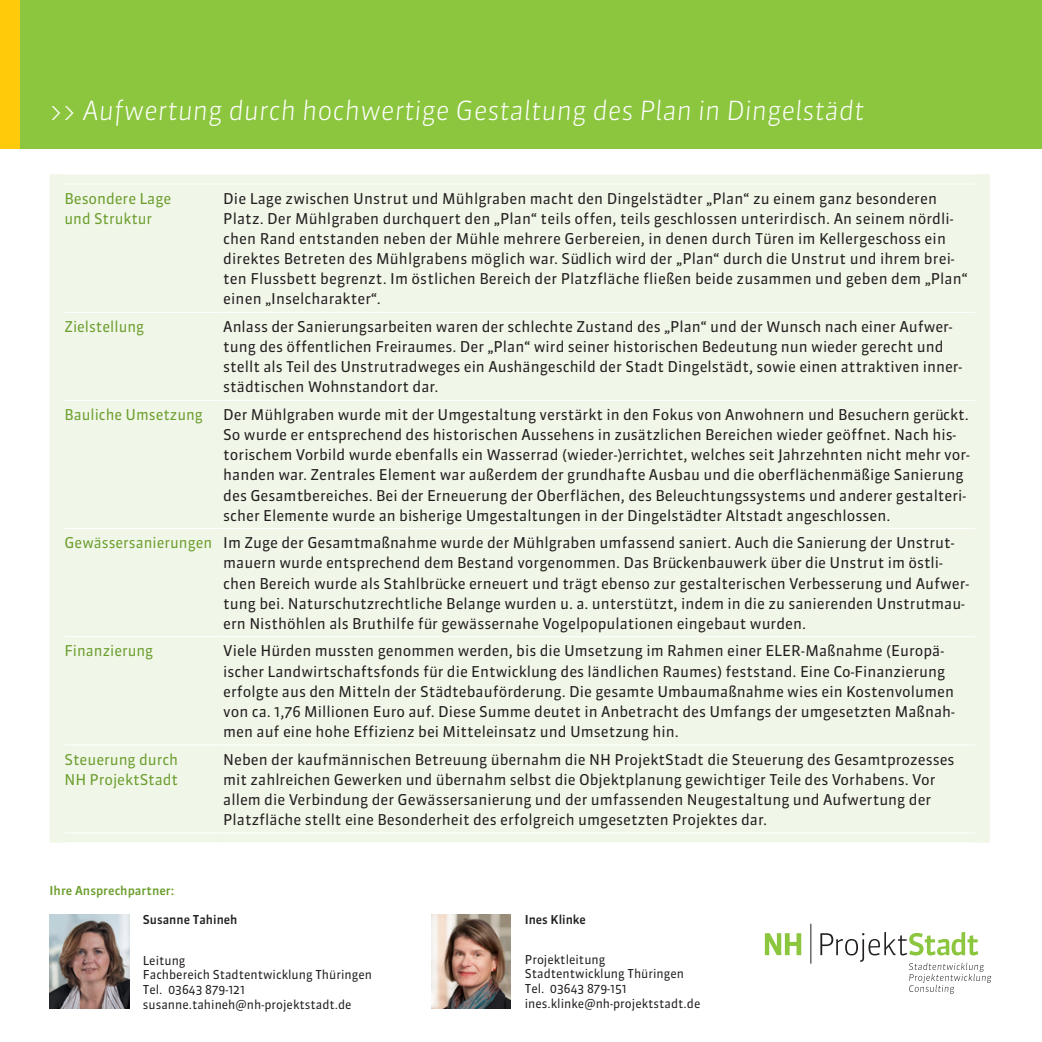
<style>
.page{position:relative;width:1042px;height:1042px;background:#fff}
.page>*{position:absolute;margin:0;border:0;box-sizing:border-box;transform-origin:0 0}
.s2_hl_weiss{font:italic 300 26.25px "Sanuk";color:#fff}
.s2_Aufzählung_Fließ{font:14.88px/20.1px "Sanuk";color:#231f20}
.Fließtext_Tab{font:14.88px/20.1px "Sanuk";color:#231f20}
.Fliesstext{font:14.88px/20.1px "Sanuk";letter-spacing:.005em;color:#231f20}
.s2_Aufzählung_Fließ-2{font:14.88px/20.1px "Sanuk";color:#6c9e2f}
.Fließtext_Tab-2{font:14.88px/20.1px "Sanuk";letter-spacing:-.005em;color:#6c9e2f}
.s2_Kontaktadresse_Li{font:12.25px/14.7px "Sanuk";color:#231f20}
.s2_Kontaktadresse_Na{font:12.25px/14.7px "Sanuk";color:#231f20}
.s2_Kontaktadresse_Na-2{font:500 12.25px "Sanuk";color:#231f20}
.s2_Kontaktadresse_gr{font:500 12.25px "Sanuk";color:#6c9e2f}
</style>
<div class="page">
<div style="left:0;top:0;width:1042px;height:149px;background:#8bc63e"></div>
<div style="left:0;top:0;width:20px;height:149px;background:#feca0a"></div>
<svg style="left:820px;top:932px;width:171px;height:62px"></svg>
<hr style="left:810px;top:924px;width:1px;height:39px;background:#231f20">
<svg style="left:765px;top:933px;width:36px;height:22px"></svg>
<div style="left:50px;top:174px;width:940px;height:669px;background:#f1f7e8"></div>
<hr style="left:64px;top:174px;width:154px;height:1px;background:#fff">
<hr style="left:64px;top:184px;width:154px;height:1px;background:#fff">
<hr style="left:64px;top:312px;width:154px;height:1px;background:#fff">
<hr style="left:64px;top:400px;width:154px;height:1px;background:#fff">
<hr style="left:64px;top:528px;width:154px;height:1px;background:#fff">
<hr style="left:64px;top:636px;width:154px;height:1px;background:#fff">
<hr style="left:64px;top:744px;width:154px;height:1px;background:#fff">
<hr style="left:64px;top:832px;width:154px;height:1px;background:#fff">
<hr style="left:64px;top:842px;width:154px;height:1px;background:#fff">
<hr style="left:218px;top:174px;width:757px;height:1px;background:#fff">
<hr style="left:218px;top:184px;width:757px;height:1px;background:#fff">
<hr style="left:218px;top:312px;width:757px;height:1px;background:#fff">
<hr style="left:218px;top:400px;width:757px;height:1px;background:#fff">
<hr style="left:218px;top:528px;width:757px;height:1px;background:#fff">
<hr style="left:218px;top:636px;width:757px;height:1px;background:#fff">
<hr style="left:218px;top:744px;width:757px;height:1px;background:#fff">
<hr style="left:218px;top:832px;width:757px;height:1px;background:#fff">
<hr style="left:218px;top:842px;width:757px;height:1px;background:#fff">
<img style="left:431px;top:914px;width:80px;height:94px">
<img style="left:50px;top:914px;width:79px;height:94px">
<p class="s2_hl_weiss" style="left:50px;top:95px;width:816px">&gt;&gt; Aufwertung durch hochwertige Gestaltung des Plan in Dingelstädt</p>
<p class="Fließtext_Tab-2" style="left:64px;top:188px;width:108px">Besondere Lage und Struktur</p>
<p class="Fliesstext" style="left:223px;top:188px;width:746px">Die Lage zwischen Unstrut und Mühlgraben macht den Dingelstädter „Plan“ zu einem ganz besonderen Platz. Der Mühlgraben durchquert den „Plan“ teils offen, teils geschlossen unterirdisch. An seinem nördli&shy;chen Rand entstanden neben der Mühle mehrere Gerbereien, in denen durch Türen im Kellergeschoss ein direktes Betreten des Mühlgrabens möglich war. Südlich wird der „Plan“ durch die Unstrut und ihrem brei&shy;ten Flussbett begrenzt. Im östlichen Bereich der Platzfläche fließen beide zusammen und geben dem „Plan“ einen „Inselcharakter“.</p>
<p class="s2_Aufzählung_Fließ-2" style="left:64px;top:316px;width:81px">Zielstellung</p>
<p class="s2_Aufzählung_Fließ" style="left:223px;top:316px;width:740px">Anlass der Sanierungsarbeiten waren der schlechte Zustand des „Plan“ und der Wunsch nach einer Aufwer&shy;tung des öffentlichen Freiraumes. Der „Plan“ wird seiner historischen Bedeutung nun wieder gerecht und stellt als Teil des Unstrutradweges ein Aushängeschild der Stadt Dingelstädt, sowie einen attraktiven inner&shy;städtischen Wohnstandort dar.</p>
<p class="s2_Aufzählung_Fließ-2" style="left:64px;top:404px;width:140px">Bauliche Umsetzung</p>
<p class="Fließtext_Tab" style="left:223px;top:404px;width:748px">Der Mühlgraben wurde mit der Umgestaltung verstärkt in den Fokus von Anwohnern und Besuchern gerückt.<br>So wurde er entsprechend des historischen Aussehens in zusätzlichen Bereichen wieder geöffnet. Nach his&shy;torischem Vorbild wurde ebenfalls ein Wasserrad (wieder-)errichtet, welches seit Jahrzehnten nicht mehr vor&shy;handen war. Zentrales Element war außerdem der grundhafte Ausbau und die oberflächenmäßige Sanierung des Gesamtbereiches. Bei der Erneuerung der Oberflächen, des Beleuchtungssystems und anderer gestalteri&shy;scher Elemente wurde an bisherige Umgestaltungen in der Dingelstädter Altstadt angeschlossen.</p>
<p class="s2_Aufzählung_Fließ-2" style="left:64px;top:533px;width:149px">Gewässersanierungen</p>
<p class="s2_Aufzählung_Fließ" style="left:223px;top:533px;width:747px">Im Zuge der Gesamtmaßnahme wurde der Mühlgraben umfassend saniert. Auch die Sanierung der Unstrut&shy;mauern wurde entsprechend dem Bestand vorgenommen. Das Brückenbauwerk über die Unstrut im östli&shy;chen Bereich wurde als Stahlbrücke erneuert und trägt ebenso zur gestalterischen Verbesserung und Aufwer&shy;tung bei. Naturschutzrechtliche Belange wurden u. a. unterstützt, indem in die zu sanierenden Unstrutmau&shy;ern Nisthöhlen als Bruthilfe für gewässernahe Vogelpopulationen eingebaut wurden.</p>
<p class="s2_Aufzählung_Fließ-2" style="left:64px;top:641px;width:90px">Finanzierung</p>
<p class="s2_Aufzählung_Fließ" style="left:223px;top:641px;width:733px">Viele Hürden mussten genommen werden, bis die Umsetzung im Rahmen einer ELER-Maßnahme (Europä&shy;ischer Landwirtschaftsfonds für die Entwicklung des ländlichen Raumes) feststand. Eine Co-Finanzierung erfolgte aus den Mitteln der Städtebauförderung. Die gesamte Umbaumaßnahme wies ein Kostenvolumen von ca. 1,76 Millionen Euro auf. Diese Summe deutet in Anbetracht des Umfangs der umgesetzten Maßnah&shy;men auf eine hohe Effizienz bei Mitteleinsatz und Umsetzung hin.</p>
<p class="s2_Aufzählung_Fließ-2" style="left:64px;top:749px;width:115px">Steuerung durch<br>NH ProjektStadt</p>
<p class="s2_Aufzählung_Fließ" style="left:223px;top:749px;width:733px">Neben der kaufmännischen Betreuung übernahm die NH ProjektStadt die Steuerung des Gesamtprozesses mit zahlreichen Gewerken und übernahm selbst die Objektplanung gewichtiger Teile des Vorhabens. Vor allem die Verbindung der Gewässersanierung und der umfassenden Neugestaltung und Aufwertung der Platzfläche stellt eine Besonderheit des erfolgreich umgesetzten Projektes dar.</p>
<p class="s2_Kontaktadresse_gr" style="left:50px;top:882px;width:126px">Ihre Ansprechpartner:</p>
<p class="s2_Kontaktadresse_Na-2" style="left:143px;top:912px;width:96px">Susanne Tahineh</p>
<p class="s2_Kontaktadresse_Li" style="left:143px;top:953px;width:231px">Leitung<br>Fachbereich Stadtentwicklung Thüringen</p>
<p class="s2_Kontaktadresse_Li" style="left:143px;top:982px;width:104px">Tel. 03643 879-121</p>
<p class="s2_Kontaktadresse_Li" style="left:143px;top:997px;width:210px">susanne.tahineh@nh-projektstadt.de</p>
<p class="s2_Kontaktadresse_Na-2" style="left:525px;top:912px;width:63px">Ines Klinke</p>
<p class="s2_Kontaktadresse_Na" style="left:525px;top:952px;width:177px">Projektleitung<br>Stadtentwicklung Thüringen<br>Tel. 03643 879-151 ines.klinke@nh-projektstadt.de</p>
</div>
